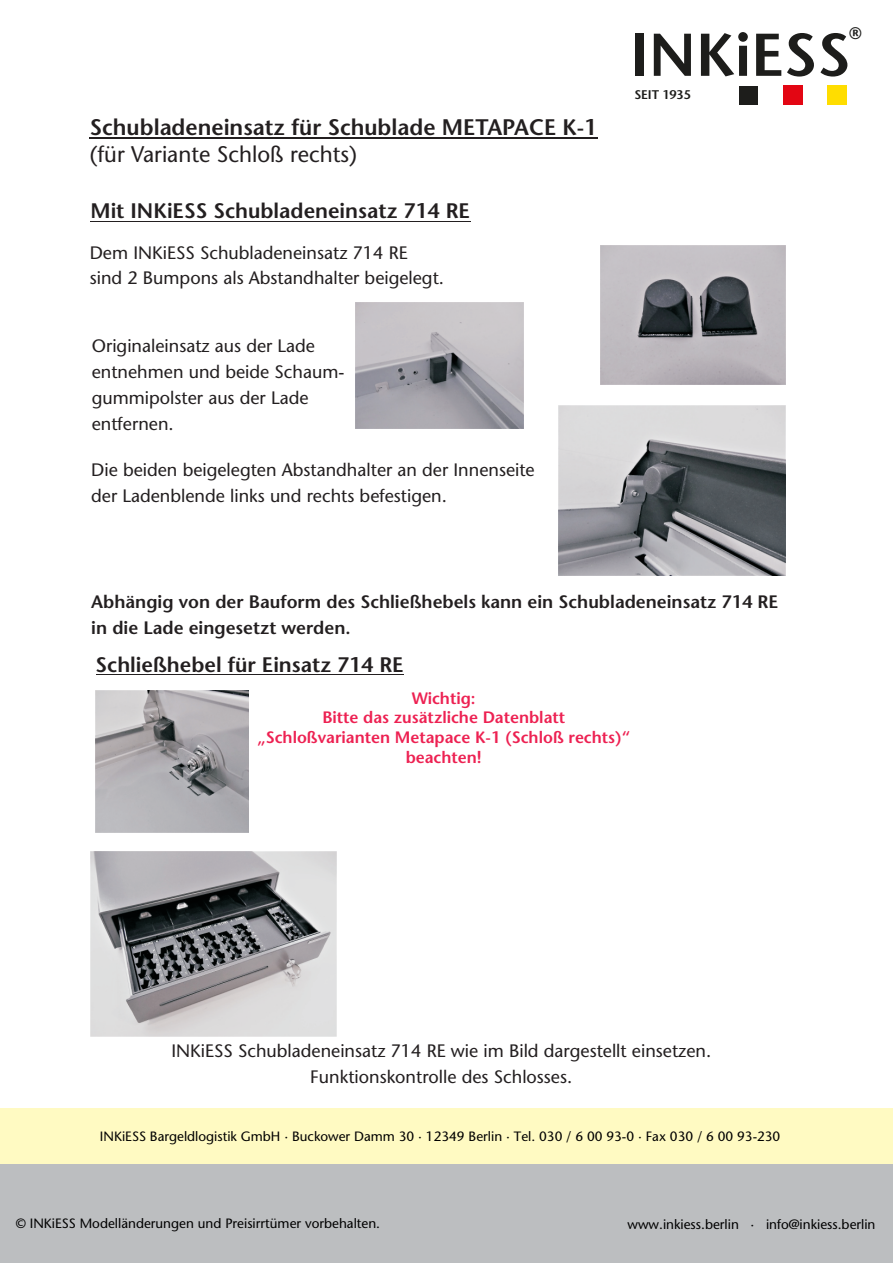
<style>
.page{position:relative;width:893px;height:1263px;background:#fff}
.page>*{position:absolute;margin:0;border:0;box-sizing:border-box;transform-origin:0 0}
.t1{font:600 60.15px "Stone Sans Std";color:#1d1d1b}
.t2{font:600 22.5px "Stone Sans Std";color:#231f20}
.t3{font:500 22.5px "Stone Sans Std";color:#231f20}
.t4{font:600 21px "Stone Sans Std";color:#231f20}
.t5{font:500 18px/25.8px "Stone Sans Std";color:#231f20}
.t6{font:600 18px/26px "Stone Sans Std";color:#231f20}
.t7{font:600 16.65px "Stone Sans Std";color:#1d1d1b}
.t8{font:600 16.5px/19.8px "Stone Sans Std";color:#ed2152;text-align:center}
.t9{font:500 13.5px "Stone Sans Std";color:#000}
.t10{font:600 12.6px "Stone Sans Std";letter-spacing:-.01em;color:#1d1d1b}
</style>
<div class="page">
<div style="left:0;top:1163px;width:893px;height:100px;background:#bcbec0"></div>
<div style="left:0;top:1108px;width:893px;height:55px;background:#fffac2"></div>
<div style="left:827px;top:85px;width:19px;height:20px;background:#fd0"></div>
<div style="left:739px;top:86px;width:19px;height:19px;background:#1d1d1b"></div>
<div style="left:783px;top:85px;width:19px;height:20px;background:#e30613"></div>
<hr style="left:90px;top:221px;width:380px;height:1px;background:#231f20">
<hr style="left:89px;top:138px;width:509px;height:1px;background:#231f20">
<hr style="left:96px;top:674px;width:308px;height:1px;background:#231f20">
<img style="left:90px;top:852px;width:246px;height:184px">
<img style="left:355px;top:303px;width:168px;height:126px">
<img style="left:559px;top:405px;width:226px;height:170px">
<img style="left:600px;top:246px;width:185px;height:138px">
<img style="left:96px;top:690px;width:153px;height:143px">
<p class="t2" style="left:90px;top:118px;width:509px">Schubladeneinsatz für Schublade METAPACE K-1</p>
<p class="t3" style="left:90px;top:145px;width:269px">(für Variante Schloß rechts)</p>
<p class="t4" style="left:90px;top:203px;width:381px">Mit INKiESS Schubladeneinsatz 714 RE</p>
<p class="t5" style="left:90px;top:241px;width:356px">Dem INKiESS Schubladeneinsatz 714 RE sind 2 Bumpons als Abstandhalter beigelegt.</p>
<p class="t5" style="left:92px;top:335px;width:254px">Originaleinsatz aus der Lade entnehmen und beide Schaum&shy;gummipolster aus der Lade entfernen.</p>
<p class="t5" style="left:91px;top:459px;width:445px">Die beiden beigelegten Abstandhalter an der Innenseite der Ladenblende links und rechts befestigen.</p>
<h1 class="t1" style="left:630px;top:19px;width:222px">INKiESS</h1>
<p class="t7" style="left:849px;top:23px;width:14px">®</p>
<p class="t10" style="left:634px;top:87px;width:58px">SEIT 1935</p>
<p class="t6" style="left:91px;top:591px;width:689px">Abhängig von der Bauform des Schließhebels kann ein Schubladeneinsatz 714 RE in die Lade eingesetzt werden.</p>
<p class="t4" style="left:96px;top:656px;width:309px">Schließhebel für Einsatz 714 RE</p>
<p class="t8" style="left:258px;top:690px;width:374px">Wichtig:<br>Bitte das zusätzliche Datenblatt „Schloßvarianten Metapace K-1 (Schloß rechts)“ beachten!</p>
<p class="t5" style="left:171px;top:1040px;width:541px;text-align:center">INKiESS Schubladeneinsatz 714 RE wie im Bild dargestellt einsetzen.<br>Funktionskontrolle des Schlosses.</p>
<p class="t9" style="left:100px;top:1128px;width:682px">INKiESS Bargeldlogistik GmbH · Buckower Damm 30 · 12349 Berlin · Tel. 030 / 6 00 93-0 · Fax 030 / 6 00 93-230</p>
<p class="t9" style="left:16px;top:1215px;width:366px">© INKiESS Modelländerungen und Preisirrtümer vorbehalten.</p>
<p class="t9" style="left:628px;top:1216px;width:249px">www.inkiess.berlin · info@inkiess.berlin</p>
</div>
